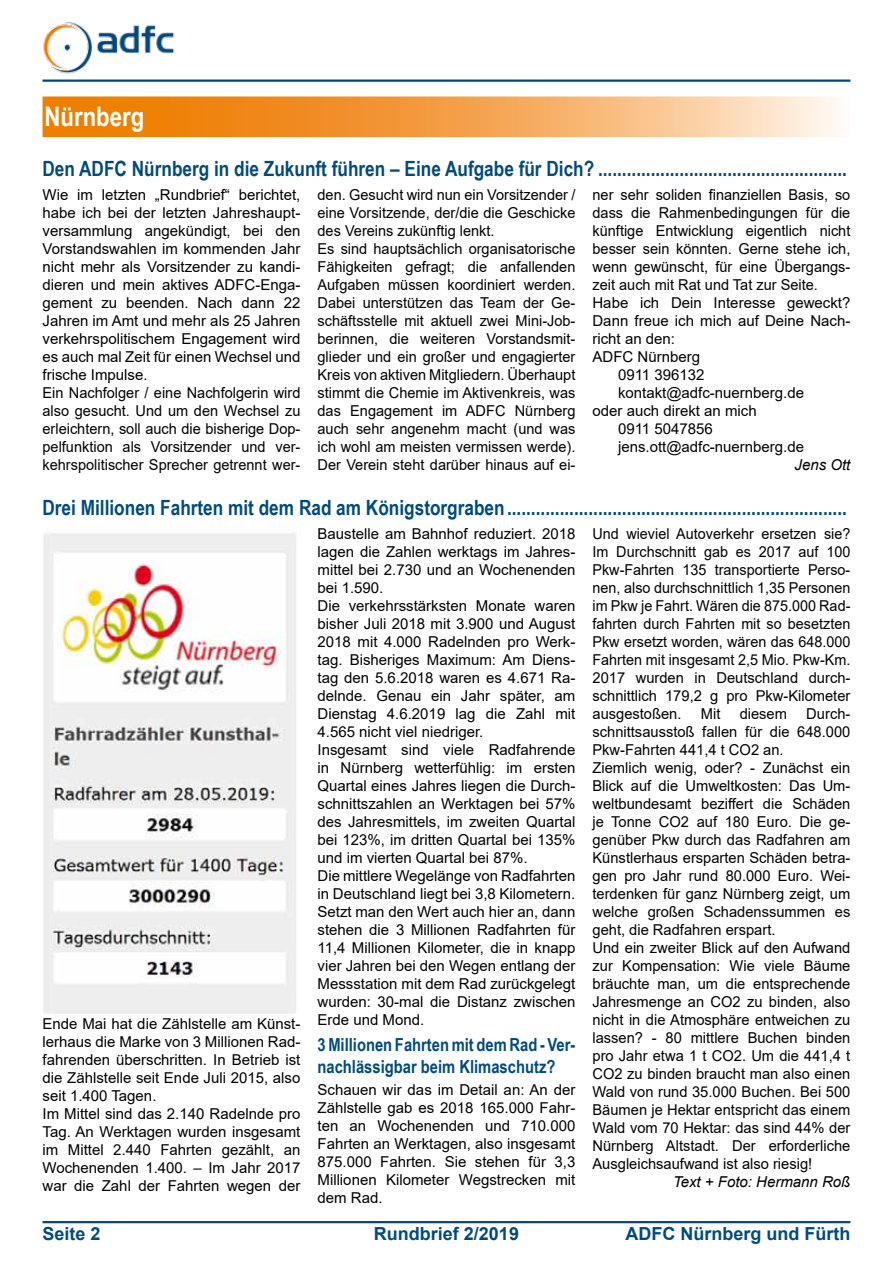
<style>
.page{position:relative;width:893px;height:1263px;background:#fff}
.page>*{position:absolute;margin:0;border:0;box-sizing:border-box;transform-origin:0 0}
.t1{font:700 27px "Arial Narrow";color:#fff}
.t2{font:700 21px "Arial Narrow";color:#004b7c}
.t3{font:700 18px/21.6px "Arial Narrow";color:#004b7c}
.t4{font:700 18px "Arial";color:#004b7c}
.t5{font:15px/18px "Arial";color:#000}
.t6{font:15px/18px "Arial";color:#000;text-align:justify;scale:.96 1}
.t7{font:italic 15px "Arial";color:#000}
</style>
<div class="page">
<hr style="left:43px;top:1221px;width:807px;height:2px;background:#004b7c">
<hr style="left:43px;top:80px;width:807px;height:2px;background:#004b7c">
<img style="left:43px;top:22px;width:132px;height:52px">
<svg style="left:43px;top:96px;width:795px;height:41px;background:#f4a856"></svg>
<img style="left:43px;top:533px;width:253px;height:481px">
<h1 class="t1" style="left:45px;top:101px;width:101px">Nürnberg</h1>
<h2 class="t2" style="left:43px;top:157px;width:806px">Den ADFC Nürnberg in die Zukunft führen – Eine Aufgabe für Dich? ....................................................</h2>
<p class="t5" style="left:43px;top:186px;width:259px">Wie im letzten „Rundbrief“ berichtet, habe ich bei der letzten Jahreshaupt&shy;versammlung angekündigt, bei den Vorstandswahlen im kommenden Jahr nicht mehr als Vorsitzender zu kandi&shy;dieren und mein aktives ADFC-Enga&shy;gement zu beenden. Nach dann 22<br>Jahren im Amt und mehr als 25 Jahren verkehrspolitischem Engagement wird es auch mal Zeit für einen Wechsel und frische Impulse.<br>Ein Nachfolger / eine Nachfolgerin wird also gesucht. Und um den Wechsel zu erleichtern, soll auch die bisherige Dop&shy;pelfunktion als Vorsitzender und ver&shy;kehrspolitischer Sprecher getrennt wer-</p>
<p class="t5" style="left:317px;top:186px;width:259px">den. Gesucht wird nun ein Vorsitzender / eine Vorsitzende, der/die die Geschicke des Vereins zukünftig lenkt.<br>Es sind hauptsächlich organisatorische Fähigkeiten gefragt; die anfallenden Aufgaben müssen koordiniert werden.<br>Dabei unterstützen das Team der Ge&shy;schäftsstelle mit aktuell zwei Mini-Job&shy;berinnen, die weiteren Vorstandsmit&shy;glieder und ein großer und engagierter Kreis von aktiven Mitgliedern. Überhaupt stimmt die Chemie im Aktivenkreis, was das Engagement im ADFC Nürnberg auch sehr angenehm macht (und was ich wohl am meisten vermissen werde).<br>Der Verein steht darüber hinaus auf ei-</p>
<p class="t5" style="left:592px;top:186px;width:259px">ner sehr soliden finanziellen Basis, so</p>
<p class="t5" style="left:592px;top:204px;width:259px">dass die Rahmenbedingungen für die</p>
<p class="t5" style="left:592px;top:222px;width:259px">künftige Entwicklung eigentlich nicht</p>
<p class="t5" style="left:592px;top:240px;width:259px">besser sein könnten. Gerne stehe ich,</p>
<p class="t5" style="left:592px;top:258px;width:259px">wenn gewünscht, für eine Übergangs-</p>
<p class="t5" style="left:592px;top:276px;width:227px">zeit auch mit Rat und Tat zur Seite.</p>
<p class="t5" style="left:592px;top:294px;width:259px">Habe ich Dein Interesse geweckt?</p>
<p class="t5" style="left:592px;top:312px;width:259px">Dann freue ich mich auf Deine Nach-</p>
<p class="t5" style="left:592px;top:330px;width:84px">richt an den:</p>
<p class="t5" style="left:592px;top:348px;width:109px">ADFC Nürnberg</p>
<p class="t5" style="left:618px;top:366px;width:88px">0911 396132</p>
<p class="t5" style="left:618px;top:384px;width:188px">kontakt@adfc-nuernberg.de</p>
<p class="t5" style="left:592px;top:402px;width:166px">oder auch direkt an mich</p>
<p class="t5" style="left:618px;top:420px;width:96px">0911 5047856</p>
<p class="t5" style="left:618px;top:438px;width:188px">jens.ott@adfc-nuernberg.de</p>
<p class="t7" style="left:795px;top:455px;width:57px">Jens Ott</p>
<h2 class="t2" style="left:43px;top:495px;width:806px">Drei Millionen Fahrten mit dem Rad am Königstorgraben.......................................................................</h2>
<p class="t5" style="left:43px;top:1014px;width:259px">Ende Mai hat die Zählstelle am Künst&shy;lerhaus die Marke von 3 Millionen Rad&shy;fahrenden überschritten. In Betrieb ist die Zählstelle seit Ende Juli 2015, also seit 1.400 Tagen.<br>Im Mittel sind das 2.140 Radelnde pro Tag. An Werktagen wurden insgesamt im Mittel 2.440 Fahrten gezählt, an Wochenenden 1.400. – Im Jahr 2017 war die Zahl der Fahrten wegen der</p>
<p class="t5" style="left:317px;top:525px;width:259px">Baustelle am Bahnhof reduziert. 2018 lagen die Zahlen werktags im Jahres&shy;mittel bei 2.730 und an Wochenenden bei 1.590.<br>Die verkehrsstärksten Monate waren bisher Juli 2018 mit 3.900 und August 2018 mit 4.000 Radelnden pro Werk&shy;tag. Bisheriges Maximum: Am Diens&shy;tag den 5.6.2018 waren es 4.671 Ra&shy;delnde. Genau ein Jahr später, am Dienstag 4.6.2019 lag die Zahl mit 4.565 nicht viel niedriger.<br>Insgesamt sind viele Radfahrende in Nürnberg wetterfühlig: im ersten Quartal eines Jahres liegen die Durch&shy;schnittszahlen an Werktagen bei 57% des Jahresmittels, im zweiten Quartal bei 123%, im dritten Quartal bei 135% und im vierten Quartal bei 87%.<br>Die mittlere Wegelänge von Radfahrten in Deutschland liegt bei 3,8 Kilometern.<br>Setzt man den Wert auch hier an, dann stehen die 3 Millionen Radfahrten für 11,4 Millionen Kilometer, die in knapp vier Jahren bei den Wegen entlang der Messstation mit dem Rad zurückgelegt wurden: 30-mal die Distanz zwischen Erde und Mond.</p>
<p class="t3" style="left:317px;top:1033px;width:259px">3 Millionen Fahrten mit dem Rad - Ver&shy;nachlässigbar beim Klimaschutz?</p>
<p class="t5" style="left:317px;top:1080px;width:259px;text-align:justify">Schauen wir das im Detail an: An der Zählstelle gab es 2018 165.000 Fahr&shy;ten an Wochenenden und 710.000<br>Fahrten an Werktagen, also insgesamt 875.000 Fahrten. Sie stehen für 3,3<br>Millionen Kilometer Wegstrecken mit dem Rad.</p>
<p class="t6" style="left:592px;top:525px;width:270px">Und wieviel Autoverkehr ersetzen sie?<br>Im Durchschnitt gab es 2017 auf 100<br>Pkw-Fahrten 135 transportierte Perso&shy;nen, also durchschnittlich 1,35 Personen im Pkw je Fahrt. Wären die 875.000 Rad&shy;fahrten durch Fahrten mit so besetzten Pkw ersetzt worden, wären das 648.000<br>Fahrten mit insgesamt 2,5 Mio. Pkw-Km.<br>2017 wurden in Deutschland durch&shy;schnittlich 179,2 g pro Pkw-Kilometer ausgestoßen.</p>
<p class="t5" style="left:592px;top:705px;width:259px;text-indent:214px">Durch&shy;schnittsausstoß fallen für die 648.000<br>Pkw-Fahrten 441,4 t CO2 an.<br>Ziemlich wenig, oder? - Zunächst ein Blick auf die Umweltkosten: Das Um&shy;weltbundesamt beziffert die Schäden je Tonne CO2 auf 180 Euro. Die ge&shy;genüber Pkw durch das Radfahren am Künstlerhaus ersparten Schäden betra&shy;gen pro Jahr rund 80.000 Euro. Wei&shy;terdenken für ganz Nürnberg zeigt, um welche großen Schadenssummen es geht, die Radfahren erspart.<br>Und ein zweiter Blick auf den Aufwand zur Kompensation: Wie viele Bäume bräuchte man, um die entsprechende Jahresmenge an CO2 zu binden, also nicht in die Atmosphäre entweichen zu lassen? - 80 mittlere Buchen binden pro Jahr etwa 1 t CO2. Um die 441,4 t CO2 zu binden braucht man also einen Wald von rund 35.000 Buchen. Bei 500<br>Bäumen je Hektar entspricht das einem Wald vom 70 Hektar: das sind 44% der Nürnberg Altstadt. Der erforderliche Ausgleichsaufwand ist also riesig!</p>
<p class="t7" style="left:673px;top:1172px;width:179px">Text + Foto: Hermann Roß</p>
<p class="t5" style="left:701px;top:705px;width:21px">Mit</p>
<p class="t5" style="left:740px;top:705px;width:49px">diesem</p>
<p class="t4" style="left:43px;top:1221px;width:60px">Seite 2</p>
<p class="t4" style="left:374px;top:1221px;width:147px">Rundbrief 2/2019</p>
<p class="t4" style="left:625px;top:1221px;width:226px">ADFC Nürnberg und Fürth</p>
</div>
